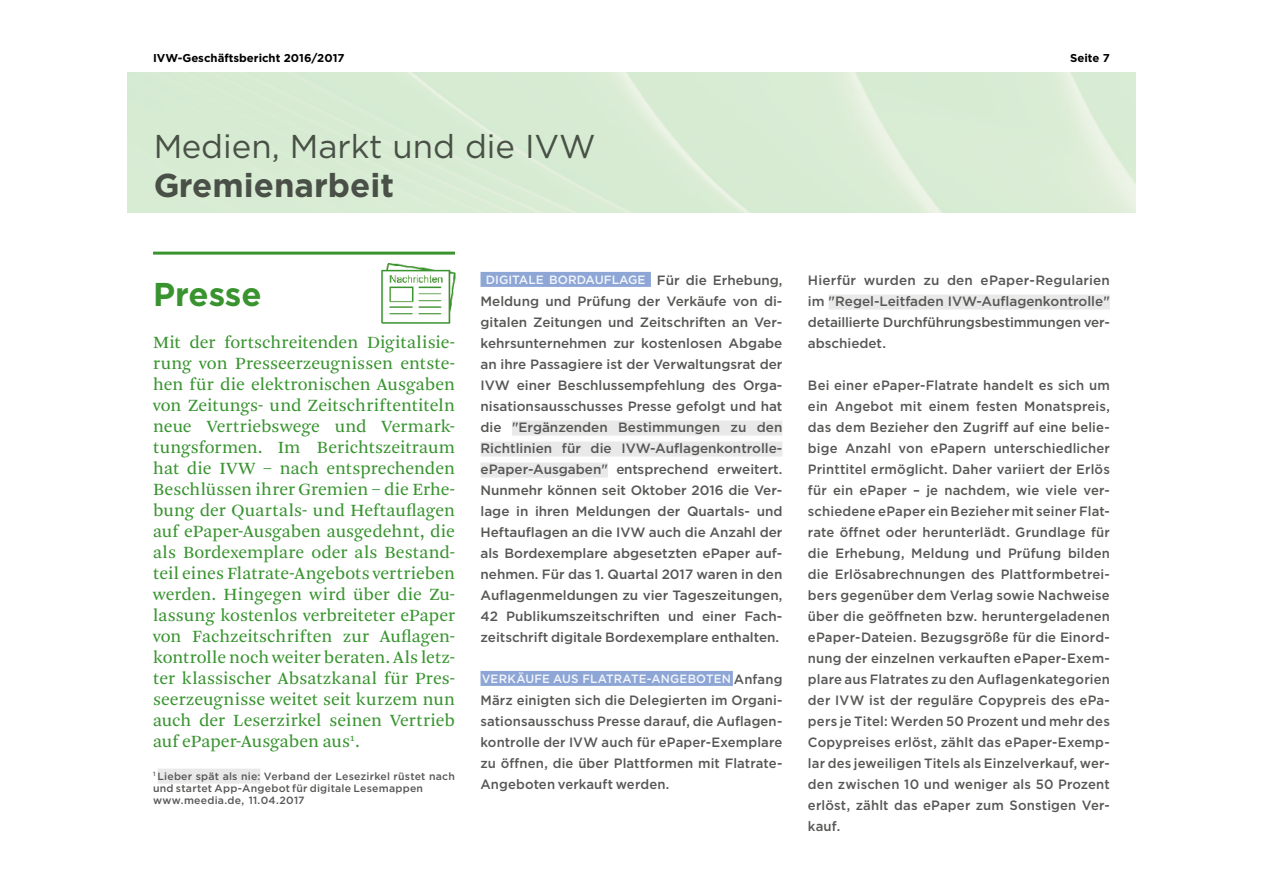
<style>
.page{position:relative;width:1263px;height:893px;background:#fff}
.page>*{position:absolute;margin:0;border:0;box-sizing:border-box;transform-origin:0 0}
.t1{font:33px "Gotham";color:#575756}
.t2{font:700 33px "Gotham";color:#575756}
.t3{font:700 33px "Gotham";color:#399430}
.t4{font:18px/21px "Arnhem Blond";color:#399430;text-align:justify}
.t5{font:500 13.5px/21px "Gotham";color:#575756;text-align:justify}
.t6{font:500 12px "Gotham";color:#f4f6fc}
.t7{font:700 11.4px "Gotham";color:#000}
.t8{font:500 10.5px/12px "Gotham";letter-spacing:.025em;color:#575756}
.s1{font-size:13.5px;color:#575756}
</style>
<div class="page">
<div style="left:480px;top:272px;width:171px;height:15px;background:#8da6d6"></div>
<div style="left:512px;top:421px;width:270px;height:15px;background:#e9e9e9"></div>
<div style="left:480px;top:442px;width:302px;height:15px;background:#e9e9e9"></div>
<div style="left:480px;top:463px;width:128px;height:15px;background:#e9e9e9"></div>
<div style="left:480px;top:671px;width:253px;height:15px;background:#8da6d6"></div>
<div style="left:829px;top:295px;width:281px;height:15px;background:#e9e9e9"></div>
<hr style="left:153px;top:252px;width:302px;height:3px;background:#399430">
<div style="left:158px;top:769px;width:102px;height:15px;background:#e9e9e9"></div>
<img style="left:381px;top:263px;width:75px;height:61px">
<p class="t7" style="left:153px;top:50px;width:193px">IVW-Geschäftsbericht 2016/2017</p>
<p class="t7" style="left:1070px;top:50px;width:41px">Seite 7</p>
<h1 class="t1" style="left:153px;top:125px;width:444px">Medien, Markt und die IVW</h1>
<h1 class="t2" style="left:153px;top:163px;width:242px">Gremienarbeit</h1>
<h1 class="t3" style="left:153px;top:272px;width:110px">Presse</h1>
<p class="t4" style="left:153px;top:332px;width:303px">Mit der fortschreitenden Digitalisie&shy;rung von Presseerzeugnissen entste&shy;hen für die elektronischen Ausgaben von Zeitungs- und Zeitschriftentiteln neue Vertriebswege und Vermark&shy;tungsformen. Im Berichtszeitraum hat die IVW – nach entsprechenden Beschlüssen ihrer Gremien – die Erhe&shy;bung der Quartals- und Heftauflagen auf ePaper-Ausgaben ausgedehnt, die als Bordexemplare oder als Bestand&shy;teil eines Flatrate-Angebots vertrieben werden. Hingegen wird über die Zu&shy;lassung kostenlos verbreiteter ePaper von Fachzeitschriften zur Auflagen&shy;kontrolle noch weiter beraten. Als letz&shy;ter klassischer Absatzkanal für Pres&shy;seerzeugnisse weitet seit kurzem nun auch der Leserzirkel seinen Vertrieb auf ePaper-Ausgaben aus<sup>1</sup>.</p>
<p class="t8" style="left:153px;top:770px;width:303px"><sup>1</sup> Lieber spät als nie: Verband der Lesezirkel rüstet nach und startet App-Angebot für digitale Lesemappen www.meedia.de, 11.04.2017</p>
<p class="t6" style="left:486px;top:272px;width:298px">DIGITALE BORDAUFLAGE <span class="s1">Für die Erhebung,</span></p>
<p class="t5" style="left:480px;top:290px;width:303px">Meldung und Prüfung der Verkäufe von di&shy;gitalen Zeitungen und Zeitschriften an Ver&shy;kehrsunternehmen zur kostenlosen Abgabe an ihre Passagiere ist der Verwaltungsrat der IVW einer Beschlussempfehlung des Orga&shy;nisationsausschusses Presse gefolgt und hat die "Ergänzenden Bestimmungen zu den Richtlinien für die IVW-Auflagenkontrolle&shy;ePaper-Ausgaben" entsprechend erweitert.<br>Nunmehr können seit Oktober 2016 die Ver&shy;lage in ihren Meldungen der Quartals- und Heftauflagen an die IVW auch die Anzahl der als Bordexemplare abgesetzten ePaper auf&shy;nehmen. Für das 1. Quartal 2017 waren in den Auflagenmeldungen zu vier Tageszeitungen, 42 Publikumszeitschriften und einer Fach&shy;zeitschrift digitale Bordexemplare enthalten.</p>
<p class="t6" style="left:482px;top:671px;width:302px">VERKÄUFE AUS FLATRATE-ANGEBOTEN <span class="s1">Anfang</span></p>
<p class="t5" style="left:480px;top:689px;width:303px">März einigten sich die Delegierten im Organi&shy;sationsausschuss Presse darauf, die Auflagen&shy;kontrolle der IVW auch für ePaper-Exemplare zu öffnen, die über Plattformen mit Flatrate-Angeboten verkauft werden.</p>
<p class="t5" style="left:808px;top:269px;width:303px">Hierfür wurden zu den ePaper-Regularien im "Regel-Leitfaden IVW-Auflagenkontrolle" detaillierte Durchführungsbestimmungen ver&shy;abschiedet.</p>
<p class="t5" style="left:808px;top:374px;width:303px">Bei einer ePaper-Flatrate handelt es sich um ein Angebot mit einem festen Monatspreis, das dem Bezieher den Zugriff auf eine belie&shy;bige Anzahl von ePapern unterschiedlicher Printtitel ermöglicht. Daher variiert der Erlös für ein ePaper – je nachdem, wie viele ver&shy;schiedene ePaper ein Bezieher mit seiner Flat&shy;rate öffnet oder herunterlädt. Grundlage für die Erhebung, Meldung und Prüfung bilden die Erlösabrechnungen des Plattformbetrei&shy;bers gegenüber dem Verlag sowie Nachweise über die geöffneten bzw. heruntergeladenen ePaper-Dateien. Bezugsgröße für die Einord&shy;nung der einzelnen verkauften ePaper-Exem&shy;plare aus Flatrates zu den Auflagenkategorien der IVW ist der reguläre Copypreis des ePa&shy;pers je Titel: Werden 50 Prozent und mehr des Copypreises erlöst, zählt das ePaper-Exemp&shy;lar des jeweiligen Titels als Einzelverkauf, wer&shy;den zwischen 10 und weniger als 50 Prozent erlöst, zählt das ePaper zum Sonstigen Ver&shy;kauf.</p>
</div>
